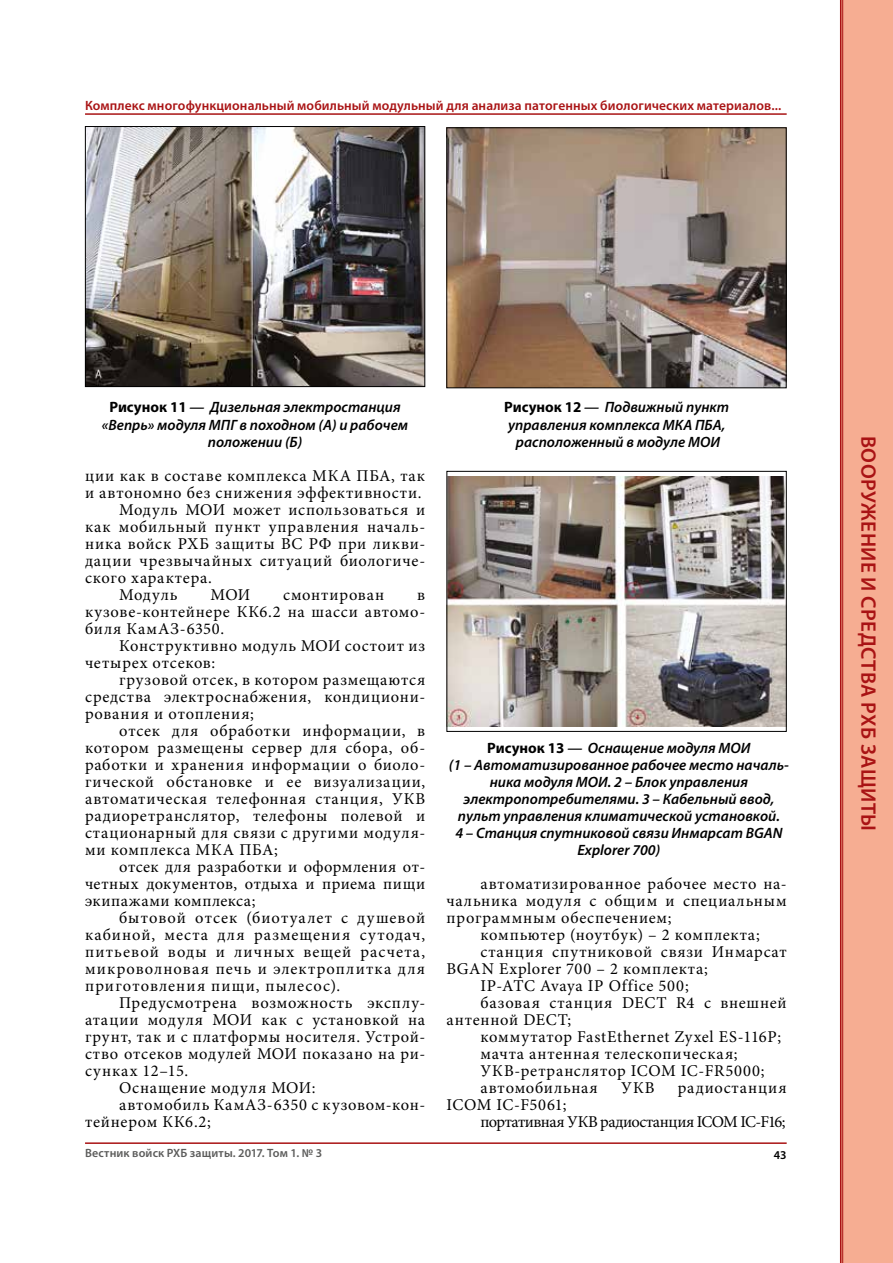
<style>
.page{position:relative;width:893px;height:1263px;background:#fff}
.page>*{position:absolute;margin:0;border:0;box-sizing:border-box;transform-origin:0 0}
.t1{font:600 21px "Myriad Pro";letter-spacing:.02em;color:#a91314}
.t2{font:16.5px/17px "Minion Pro";letter-spacing:.05em;color:#000;text-align:justify}
.t3{font:16.5px/17px "Minion Pro";letter-spacing:-.025em;color:#000}
.t4{font:italic 600 15px/17px "Myriad Pro";color:#000;text-align:center}
.t5{font:600 13.5px "Myriad Pro";letter-spacing:.01em;color:#a91314}
.t6{font:600 12px "Myriad Pro";letter-spacing:.01em;color:#5c5c5b}
.t7{font:600 12px "Myriad Pro";color:#000}
.s1{font-weight:700;font-style:normal}
</style>
<div class="page">
<hr style="left:85px;top:1142px;width:702px;height:2px;background:#a91314">
<hr style="left:85px;top:113px;width:702px;height:2px;background:#a91314">
<svg style="left:840px;top:0;width:2px;height:1263px;background:#bd3c35"></svg>
<div style="left:842px;top:0;width:51px;height:1263px;background:#f6ad92"></div>
<img style="left:448px;top:129px;width:337px;height:257px">
<div style="left:446px;top:127px;width:341px;height:261px;border:1px solid #000"></div>
<img style="left:87px;top:128px;width:336px;height:257px">
<div style="left:85px;top:126px;width:340px;height:261px;border:1px solid #000"></div>
<img style="left:448px;top:476px;width:337px;height:250px">
<div style="left:446px;top:471px;width:341px;height:261px;border:1px solid #000"></div>
<p class="t5" style="left:85px;top:96px;width:698px">Комплекс многофункциональный мобильный модульный для анализа патогенных биологических материалов...</p>
<p class="t4" style="left:102px;top:399px;width:308px"><span class="s1">Рисунок 11</span> — Дизельная электростанция «Вепрь» модуля МПГ в походном (А) и рабочем положении (Б)</p>
<p class="t2" style="left:85px;top:467px;width:342px">ции как в составе комплекса МКА ПБА, так</p>
<p class="t2" style="left:85px;top:484px;width:338px">и автономно без снижения эффективности.</p>
<p class="t2" style="left:119px;top:501px;width:308px">Модуль МОИ может использоваться и</p>
<p class="t2" style="left:85px;top:518px;width:342px">как мобильный пункт управления началь-</p>
<p class="t2" style="left:85px;top:535px;width:342px">ника войск РХБ защиты ВС РФ при ликви-</p>
<p class="t2" style="left:85px;top:552px;width:342px">дации чрезвычайных ситуаций биологиче-</p>
<p class="t2" style="left:85px;top:569px;width:128px">ского характера.</p>
<p class="t2" style="left:119px;top:586px;width:60px">Модуль</p>
<p class="t2" style="left:211px;top:586px;width:41px">МОИ</p>
<p class="t2" style="left:283px;top:586px;width:102px">смонтирован</p>
<p class="t2" style="left:85px;top:586px;width:342px;text-indent:332px">в кузове-контейнере КК6.2 на шасси автомо&shy;биля КамАЗ-6350.</p>
<p class="t2" style="left:85px;top:637px;width:342px;text-indent:34px">Конструктивно модуль МОИ состоит из четырех отсеков:</p>
<p class="t2" style="left:85px;top:671px;width:342px;text-indent:34px">грузовой отсек, в котором размещаются средства электроснабжения, кондициони&shy;рования и отопления;</p>
<p class="t2" style="left:85px;top:722px;width:342px;text-indent:34px">отсек для обработки информации, в котором размещены сервер для сбора, об&shy;работки и хранения информации о биоло&shy;гической обстановке и ее визуализации, автоматическая телефонная станция, УКВ радиоретранслятор, телефоны полевой и стационарный для связи с другими модуля&shy;ми комплекса МКА ПБА;</p>
<p class="t2" style="left:85px;top:858px;width:342px;text-indent:34px">отсек для разработки и оформления от&shy;четных документов, отдыха и приема пищи экипажами комплекса;</p>
<p class="t2" style="left:85px;top:909px;width:342px;text-indent:34px">бытовой отсек (биотуалет с душевой кабиной, места для размещения сутодач, питьевой воды и личных вещей расчета, микроволновая печь и электроплитка для приготовления пищи, пылесос).</p>
<p class="t2" style="left:119px;top:994px;width:308px">Предусмотрена возможность эксплу-</p>
<p class="t2" style="left:85px;top:1011px;width:342px">атации модуля МОИ как с установкой на</p>
<p class="t2" style="left:85px;top:1028px;width:342px">грунт, так и с платформы носителя. Устрой-</p>
<p class="t2" style="left:85px;top:1045px;width:342px">ство отсеков модулей МОИ показано на ри-</p>
<p class="t2" style="left:85px;top:1062px;width:105px">сунках 12–15.</p>
<p class="t2" style="left:119px;top:1079px;width:198px">Оснащение модуля МОИ:</p>
<p class="t2" style="left:119px;top:1096px;width:308px">автомобиль КамАЗ-6350 с кузовом-кон-</p>
<p class="t2" style="left:85px;top:1113px;width:127px">тейнером КК6.2;</p>
<p class="t4" style="left:504px;top:399px;width:226px"><span class="s1">Рисунок 12</span> — Подвижный пункт управления комплекса МКА ПБА, расположенный в модуле МОИ</p>
<p class="t4" style="left:449px;top:739px;width:341px"><span class="s1">Рисунок 13</span> — Оснащение модуля МОИ<br>(1 – Автоматизированное рабочее место началь&shy;ника модуля МОИ. 2 – Блок управления электропотребителями. 3 – Кабельный ввод, пульт управления климатической установкой.<br>4 – Станция спутниковой связи Инмарсат BGAN Explorer 700)</p>
<p class="t2" style="left:480px;top:875px;width:308px">автоматизированное рабочее место на-</p>
<p class="t2" style="left:446px;top:892px;width:342px">чальника модуля с общим и специальным</p>
<p class="t2" style="left:446px;top:909px;width:226px">программным обеспечением;</p>
<p class="t2" style="left:480px;top:926px;width:281px">компьютер (ноутбук) – 2 комплекта;</p>
<p class="t2" style="left:480px;top:943px;width:308px">станция спутниковой связи Инмарсат</p>
<p class="t2" style="left:446px;top:960px;width:263px">BGAN Explorer 700 – 2 комплекта;</p>
<p class="t2" style="left:480px;top:977px;width:210px">IP-АТС Avaya IP Office 500;</p>
<p class="t2" style="left:480px;top:994px;width:308px">базовая станция DECT R4 с внешней</p>
<p class="t2" style="left:446px;top:1011px;width:126px">антенной DECT;</p>
<p class="t2" style="left:480px;top:1028px;width:302px">коммутатор FastEthernet Zyxel ES-116P;</p>
<p class="t2" style="left:480px;top:1045px;width:259px">мачта антенная телескопическая;</p>
<p class="t2" style="left:480px;top:1062px;width:286px">УКВ-ретранслятор ICOM IC-FR5000;</p>
<p class="t2" style="left:480px;top:1079px;width:119px">автомобильная</p>
<p class="t2" style="left:621px;top:1079px;width:35px">УКВ</p>
<p class="t2" style="left:678px;top:1079px;width:110px">радиостанция</p>
<p class="t3" style="left:480px;top:1096px;width:307px;text-indent:-34px">ICOM IC-F5061;<br>портативная УКВ радиостанция ICOM IC-F16;</p>
<p class="t6" style="left:85px;top:1145px;width:239px">Вестник войск РХБ защиты. 2017. Том 1. № 3</p>
<p class="t7" style="left:774px;top:1147px;width:14px">43</p>
<p class="t1" style="left:882px;top:436px;width:397px;rotate:90deg">ВООРУЖЕНИЕ И СРЕДСТВА РХБ ЗАЩИТЫ</p>
</div>
